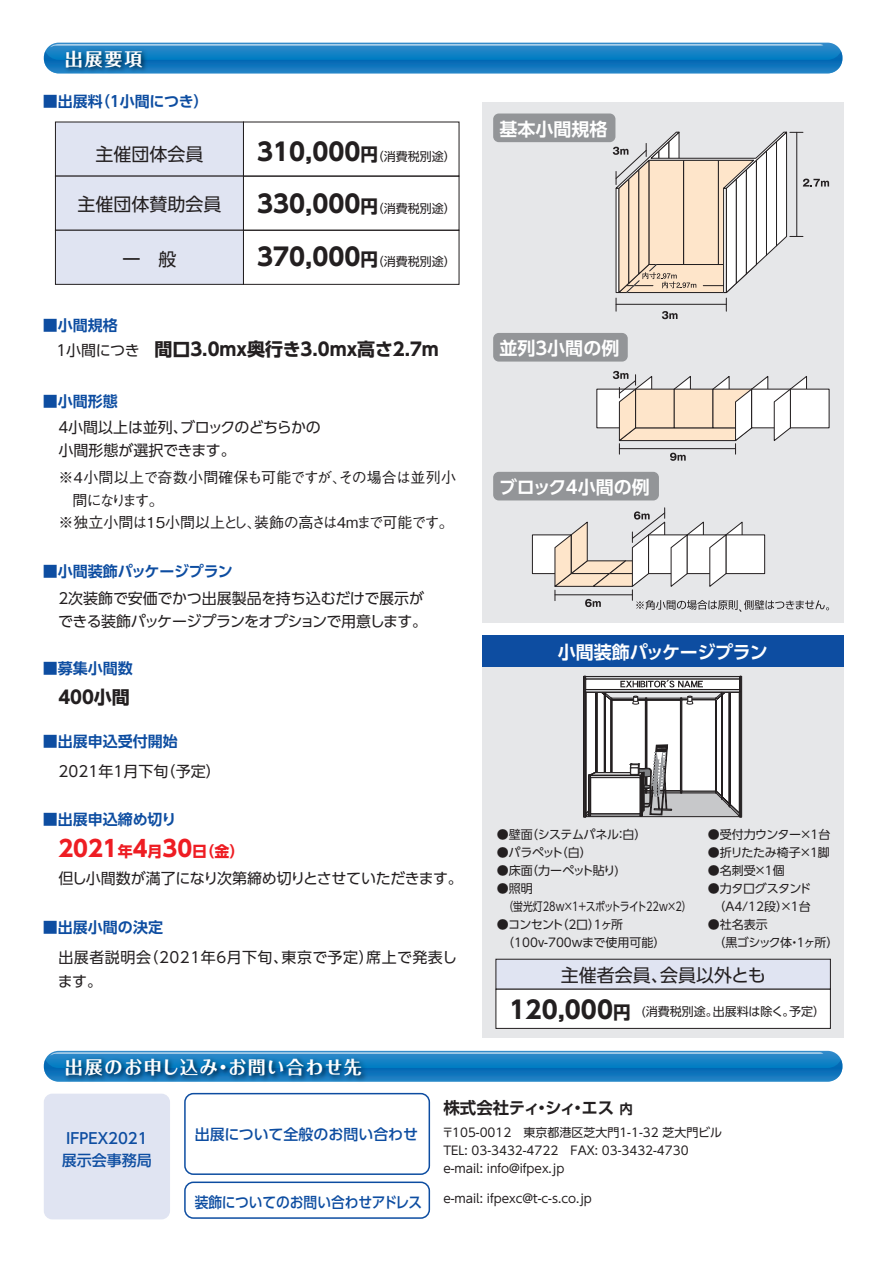
<style>
.page{position:relative;width:893px;height:1263px;background:#fff}
.page>*{position:absolute;margin:0;border:0;box-sizing:border-box;transform-origin:0 0}
.t1{font:700 24.3px/52.5px "UD Shin Go Pro";color:#231f20;text-align:justify}
.t2{font:700 22.5px "UD Shin Go Pro";color:#ee1d23}
.t3{font:700 18px "UD Shin Go Pro De";color:#fff}
.t4{font:700 18px "UD Shin Go Pro";color:#231f20}
.t5{font:18px "UD Shin Go Pro";color:#231f20}
.t6{font:700 18px "Folk Pro";letter-spacing:.09em;color:#fff}
.t7{font:700 16.5px "UD Shin Go Pro De";letter-spacing:-.015em;color:#231f20}
.t8{font:15px/22.5px "UD Shin Go Pro";letter-spacing:-.015em;color:#231f20}
.t9{font:700 15px "UD Shin Go Pro De";color:#0d4da1}
.t10{font:500 15px "Gothic BBB Pro";letter-spacing:-.035em;color:#231f20}
.t11{font:15px/24px "UD Shin Go Pro";letter-spacing:.035em;color:#231f20}
.t12{font:500 15px/22.5px "UD Shin Go Pro";color:#0d4da1}
.t13{font:500 15px "Gothic BBB Pro";letter-spacing:.02em;color:#231f20}
.t14{font:500 15px "UD Shin Go Pro";color:#0d4da1;scale:.92 1}
.t15{font:15px "UD Shin Go Pro";letter-spacing:.01em;color:#231f20}
.t16{font:700 15px "UD Shin Go Pro De";letter-spacing:-.02em;color:#0d4da1}
.t17{font:12px/18px "UD Shin Go Pro";color:#231f20}
.t18{font:12px/18px "UD Shin Go Pro";letter-spacing:-.045em;color:#231f20}
.t19{font:12px "UD Shin Go Pro";letter-spacing:-.035em;color:#231f20}
.t20{font:12px "UD Shin Go Pro";letter-spacing:-.07em;color:#231f20}
.t21{font:12px "UD Shin Go Pro";letter-spacing:-.025em;color:#231f20}
.s1{font-size:17.7px}
.s2{font-weight:400;font-size:12px}
.s3{font-weight:400;font-size:15px}
.s4{font-size:15px}
.s5{font-weight:700;font-size:24.3px}
.s6{font-weight:700;font-size:17.7px}
.s7{font-size:13.5px}
</style>
<div class="page">
<div style="left:44px;top:1094px;width:126px;height:125px;background:#e0e4f2;border-radius:9px"></div>
<div style="left:482px;top:102px;width:361px;height:520px;background:#e6e7e9"></div>
<div style="left:482px;top:635px;width:361px;height:32px;background:#0d4da1"></div>
<div style="left:482px;top:667px;width:361px;height:370px;background:#e6e7e9"></div>
<svg style="left:613px;top:131px;width:216px;height:188px"></svg>
<div style="left:493px;top:114px;width:122px;height:28px;background:#939598;border-radius:6px"></div>
<div style="left:493px;top:333px;width:135px;height:29px;background:#939598;border-radius:6px"></div>
<div style="left:597px;top:389px;width:38px;height:39px;background:#fff"></div>
<div style="left:752px;top:389px;width:38px;height:39px;background:#fff"></div>
<div style="left:790px;top:389px;width:39px;height:39px;background:#fff"></div>
<svg style="left:774px;top:376px;width:33px;height:65px"></svg>
<svg style="left:613px;top:371px;width:155px;height:90px"></svg>
<div style="left:532px;top:535px;width:39px;height:39px;background:#fff"></div>
<div style="left:532px;top:535px;width:39px;height:39px;border:1px solid #231f20"></div>
<svg style="left:553px;top:508px;width:276px;height:104px"></svg>
<svg style="left:44px;top:43px;width:798px;height:30px;background:#1f82c4"></svg>
<img style="left:61px;top:45px;width:92px;height:29px">
<svg style="left:44px;top:1051px;width:798px;height:31px;background:#2686c6"></svg>
<div style="left:55px;top:122px;width:189px;height:54px;background:#e0e4f2"></div>
<div style="left:55px;top:176px;width:189px;height:54px;background:#e0e4f2"></div>
<div style="left:243px;top:176px;width:216px;height:54px;border:1px solid #231f20"></div>
<div style="left:55px;top:230px;width:189px;height:55px;background:#e0e4f2;border:1px solid #231f20"></div>
<div style="left:243px;top:230px;width:216px;height:55px;border:1px solid #231f20"></div>
<img style="left:61px;top:1054px;width:311px;height:28px">
<div style="left:184px;top:1093px;width:246px;height:82px;border:2px solid #0d4da1;border-radius:9px"></div>
<div style="left:184px;top:1181px;width:246px;height:38px;border:2px solid #0d4da1;border-radius:9px"></div>
<div style="left:493px;top:472px;width:166px;height:28px;background:#939598;border-radius:6px"></div>
<div style="left:496px;top:959px;width:335px;height:30px;background:#e0e4f2;border:1px solid #231f20"></div>
<div style="left:496px;top:989px;width:335px;height:39px;background:#fff;border:1px solid #231f20"></div>
<div style="left:741px;top:676px;width:1px;height:141px;border:1px solid #231f20"></div>
<div style="left:584px;top:676px;width:1px;height:141px;border:1px solid #231f20"></div>
<svg style="left:585px;top:676px;width:156px;height:141px;background:#c3c2c3"></svg>
<h3 class="t6" style="left:65px;top:43px;width:79px">出展要項</h3>
<p class="t16" style="left:43px;top:89px;width:167px">■出展料（１小間につき）</p>
<h3 class="t5" style="left:95px;top:140px;width:110px">主催団体会員</h3>
<h1 class="t1" style="left:257px;top:125px;width:200px">310,000<span class="s1">円</span><span class="s2">（消費税別途）</span>330,000<span class="s1">円</span><span class="s2">（消費税別途）</span>370,000<span class="s1">円</span><span class="s2">（消費税別途）</span></h1>
<h3 class="t5" style="left:77px;top:189px;width:146px">主催団体賛助会員</h3>
<h3 class="t5" style="left:122px;top:245px;width:55px">一　般</h3>
<p class="t9" style="left:43px;top:313px;width:77px">■小間規格</p>
<h3 class="t3" style="left:499px;top:115px;width:109px">基本小間規格</h3>
<h3 class="t4" style="left:56px;top:334px;width:384px"><span class="s3">1小間につき　</span>間口3.0mx奥行き3.0mx高さ2.7m</h3>
<h3 class="t3" style="left:499px;top:334px;width:122px">並列3小間の例</h3>
<p class="t9" style="left:43px;top:389px;width:77px">■小間形態</p>
<p class="t8" style="left:58px;top:416px;width:264px">4小間以上は並列、ブロックのどちらかの小間形態が選択できます。</p>
<p class="t13" style="left:58px;top:466px;width:399px">※4小間以上で奇数小間確保も可能ですが、その場合は並列小</p>
<p class="t10" style="left:72px;top:488px;width:93px">間になります。</p>
<p class="t10" style="left:58px;top:511px;width:397px">※独立小間は15小間以上とし、装飾の高さは4mまで可能です。</p>
<p class="t9" style="left:43px;top:559px;width:192px">■小間装飾パッケージプラン</p>
<p class="t8" style="left:58px;top:587px;width:371px">2次装飾で安価でかつ出展製品を持ち込むだけで展示ができる装飾パッケージプランをオプションで用意します。</p>
<p class="t9" style="left:43px;top:657px;width:92px">■募集小間数</p>
<h3 class="t4" style="left:58px;top:683px;width:73px">400小間</h3>
<p class="t9" style="left:43px;top:729px;width:137px">■出展申込受付開始</p>
<p class="t15" style="left:58px;top:759px;width:164px">2021年1月下旬（予定）</p>
<p class="t9" style="left:43px;top:807px;width:135px">■出展申込締め切り</p>
<h2 class="t2" style="left:58px;top:830px;width:188px">2021<span class="s4">年</span>4<span class="s4">月</span>30<span class="s4">日（金）</span></h2>
<p class="t8" style="left:58px;top:867px;width:406px">但し小間数が満了になり次第締め切りとさせていただきます。</p>
<p class="t9" style="left:43px;top:915px;width:122px">■出展小間の決定</p>
<p class="t11" style="left:58px;top:945px;width:401px">出展者説明会（2021年6月下旬、東京で予定）席上で発表します。</p>
<h3 class="t6" style="left:65px;top:1051px;width:298px">出展のお申し込み・お問い合わせ先</h3>
<h3 class="t3" style="left:499px;top:473px;width:152px">ブロック4小間の例</h3>
<h3 class="t3" style="left:558px;top:637px;width:212px">小間装飾パッケージプラン</h3>
<p class="t19" style="left:497px;top:825px;width:151px">●壁面（システムパネル：白）</p>
<p class="t17" style="left:497px;top:843px;width:97px">●パラペット（白）</p>
<p class="t20" style="left:497px;top:861px;width:124px">●床面（力ーペット貼り)</p>
<p class="t17" style="left:503px;top:879px;width:190px;text-indent:-7px">●照明<br>（蛍光灯28w×1＋スポットライト22w×2）</p>
<p class="t17" style="left:497px;top:915px;width:170px">●コンセント（2口）1ヶ所<br>　（100v-700wまで使用可能）</p>
<p class="t21" style="left:708px;top:825px;width:124px">●受付力ウンター×1台</p>
<p class="t17" style="left:708px;top:843px;width:124px">●折リたたみ椅子×1脚</p>
<p class="t17" style="left:708px;top:861px;width:79px">●名刺受×1個</p>
<p class="t17" style="left:708px;top:879px;width:105px">●力タ口グスタンド　（A4/12段）×1台</p>
<p class="t18" style="left:708px;top:915px;width:132px">●社名表示<br>　（黒ゴシック体・1ヶ所）</p>
<h3 class="t5" style="left:561px;top:960px;width:206px">主催者会員、会員以外とも</h3>
<p class="t17" style="left:510px;top:1002px;width:317px"><span class="s5">120,000</span><span class="s6">円</span> (消費税別途。出展料は除く。予定）</p>
<p class="t12" style="left:62px;top:1126px;width:92px">IFPEX2021展示会事務局</p>
<p class="t12" style="left:195px;top:1122px;width:225px">出展について全般のお問い合わせ</p>
<p class="t14" style="left:195px;top:1190px;width:249px">装飾についてのお問い合わせアドレス</p>
<h3 class="t7" style="left:443px;top:1094px;width:191px">株式会社ティ・シィ・エス <span class="s7">内</span></h3>
<p class="t17" style="left:442px;top:1123px;width:294px">〒105-0012　東京都港区芝大門1-1-32 芝大門ビル　<br>TEL: 03-3432-4722　FAX: 03-3432-4730<br>e-mail: info@ifpex.jp</p>
<p class="t17" style="left:443px;top:1189px;width:150px">e-mail: ifpexc@t-c-s.co.jp</p>
</div>
